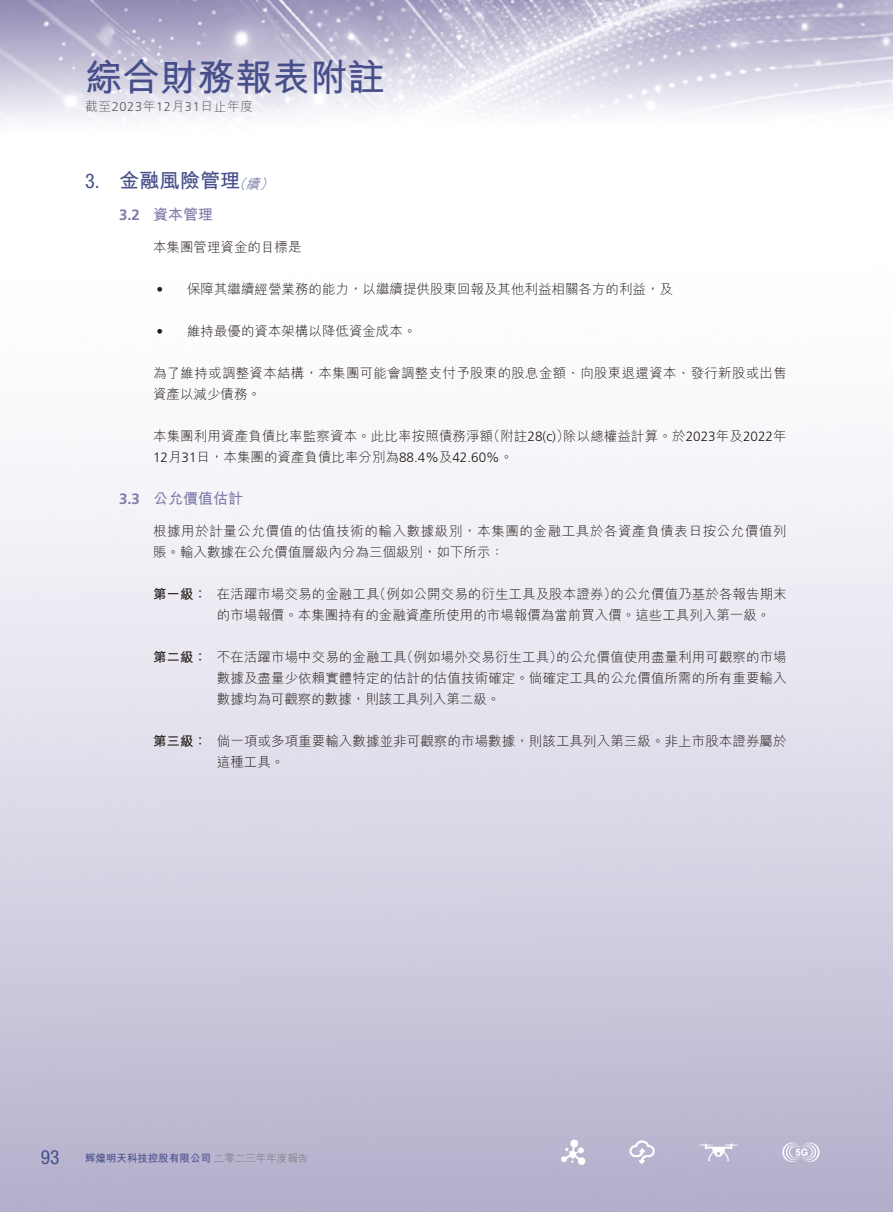
<style>
.page{position:relative;width:893px;height:1212px;background:#fff}
.page>*{position:absolute;margin:0;border:0;box-sizing:border-box;transform-origin:0 0}
.t1{font:700 37.5px "M Hei HK";color:#474f8b}
.t2{font:700 20.25px "M Hei HK";color:#474f8b}
.t3{font:condensed 20.25px "Helvetica Neue LT Std";color:#474f8b}
.t4{font:condensed 19.5px "Helvetica Neue LT Std";color:#474f8b}
.t5{font:700 15px "M Hei HK";color:#7f7ca9}
.t6{font:700 15px "Frutiger LT Std";color:#7f7ca9}
.t7{font:300 13.5px/21px "M Hei HK";letter-spacing:.005em;color:#231916}
.t8{font:300 13.5px/21px "M Hei HK";letter-spacing:.045em;color:#231916}
.t9{font:700 13.5px "M Hei HK";color:#231916}
.t10{font:300 13.5px "Frutiger LT Std";color:#231916}
.t11{font:italic 300 13.5px "M Hei HK";color:#474f8b}
.t12{font:300 12.75px "M Hei HK";letter-spacing:.05em;color:#595857}
.t13{font:700 10.5px "M Hei HKS";color:#474f8b}
.s1{font-family:"Frutiger LT Std"}
.s2{font-family:"M Hei HK"}
.s3{font-family:"M Hei HK";font-weight:300;color:#727272}
</style>
<div class="page">
<img style="left:0;top:0;width:893px;height:1212px">
<h1 class="t1" style="left:85px;top:50px;width:301px">綜合財務報表附註</h1>
<p class="t12" style="left:85px;top:100px;width:170px">截至<span class="s1">2023</span>年<span class="s1">12</span>月<span class="s1">31</span>日止年度</p>
<h2 class="t3" style="left:85px;top:169px;width:16px">3.</h2>
<h2 class="t2" style="left:119px;top:166px;width:123px">金融風險管理</h2>
<p class="t11" style="left:246px;top:177px;width:19px">續</p>
<p class="t11" style="left:232px;top:177px;width:19px">（</p>
<p class="t11" style="left:259px;top:177px;width:19px">(</p>
<p class="t6" style="left:119px;top:206px;width:22px">3.2</p>
<p class="t6" style="left:119px;top:490px;width:22px">3.3</p>
<p class="t5" style="left:153px;top:204px;width:62px">資本管理</p>
<p class="t7" style="left:153px;top:237px;width:150px">本集團管理資金的目標是</p>
<p class="t7" style="left:187px;top:279px;width:487px">保障其繼續經營業務的能力，以繼續提供股東回報及其他利益相關各方的利益，及</p>
<p class="t10" style="left:156px;top:282px;width:8px">•</p>
<p class="t7" style="left:187px;top:321px;width:231px">維持最優的資本架構以降低資金成本。</p>
<p class="t10" style="left:156px;top:324px;width:8px">•</p>
<p class="t7" style="left:153px;top:363px;width:635px">為了維持或調整資本結構，本集團可能會調整支付予股東的股息金額、向股東退還資本、發行新股或出售資產以減少債務。</p>
<p class="t7" style="left:563px;top:426px;width:225px">除以總權益計算。於<span class="s1">2023</span>年及<span class="s1">2022</span>年</p>
<p class="t10" style="left:487px;top:429px;width:84px"><span class="s2">（附註</span>28 c( )<span class="s2">）</span></p>
<p class="t7" style="left:153px;top:426px;width:362px">本集團利用資產負債比率監察資本。此比率按照債務淨額<br><span class="s1">12</span>月<span class="s1">31</span>日，本集團的資產負債比率分別為<span class="s1">88.4%</span>及<span class="s1">42.60%</span>。</p>
<p class="t5" style="left:153px;top:488px;width:92px">公允價值估計</p>
<p class="t8" style="left:153px;top:520px;width:635px">根據用於計量公允價值的估值技術的輸入數據級別，本集團的金融工具於各資產負債表日按公允價值列賬。輸入數據在公允價值層級內分為三個級別，如下所示：</p>
<p class="t7" style="left:610px;top:583px;width:178px">的公允價值乃基於各報告期末</p>
<p class="t7" style="left:373px;top:583px;width:246px">（例如公開交易的衍生工具及股本證券）</p>
<p class="t7" style="left:217px;top:583px;width:164px">在活躍市場交易的金融工具</p>
<p class="t9" style="left:153px;top:584px;width:55px">第一級：</p>
<p class="t9" style="left:153px;top:647px;width:55px">第二級：</p>
<p class="t9" style="left:153px;top:731px;width:55px">第三級：</p>
<p class="t7" style="left:217px;top:604px;width:555px">的市場報價。本集團持有的金融資產所使用的市場報價為當前買入價。這些工具列入第一級。</p>
<p class="t7" style="left:556px;top:646px;width:232px">的公允價值使用盡量利用可觀察的市場</p>
<p class="t7" style="left:400px;top:646px;width:164px">（例如場外交易衍生工具）</p>
<p class="t7" style="left:217px;top:646px;width:191px">不在活躍市場中交易的金融工具</p>
<p class="t7" style="left:217px;top:667px;width:571px">數據及盡量少依賴實體特定的估計的估值技術確定。倘確定工具的公允價值所需的所有重要輸入數據均為可觀察的數據，則該工具列入第二級。</p>
<p class="t7" style="left:217px;top:730px;width:571px">倘一項或多項重要輸入數據並非可觀察的市場數據，則該工具列入第三級。非上市股本證券屬於</p>
<p class="t7" style="left:217px;top:751px;width:69px">這種工具。</p>
<h3 class="t4" style="left:41px;top:1146px;width:20px">93</h3>
<p class="t13" style="left:85px;top:1150px;width:225px">輝煌明天科技控股有限公司<span class="s3">二零二三年年度報告</span></p>
</div>
